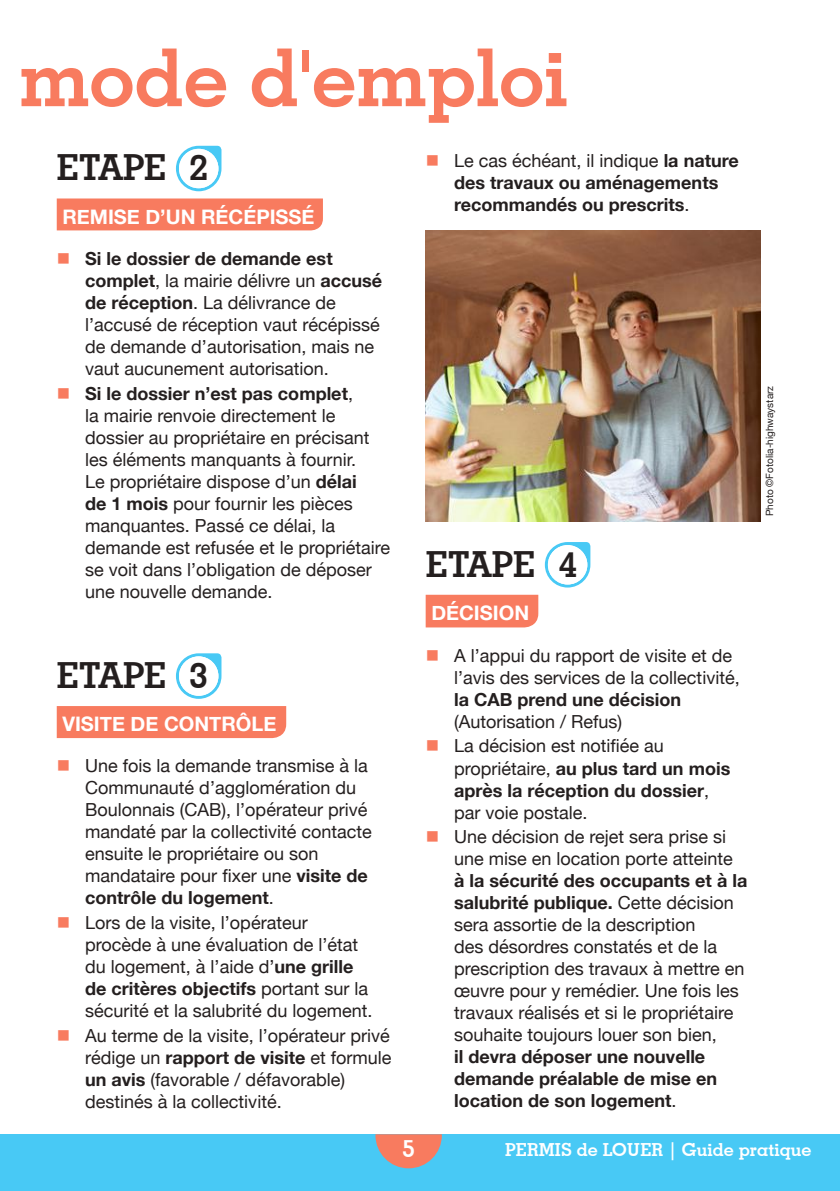
<style>
.page{position:relative;width:840px;height:1191px;background:#fff}
.page>*{position:absolute;margin:0;border:0;box-sizing:border-box;transform-origin:0 0}
.t1{font:700 80px "Geometric Slab 703 BT";color:#f87b5f}
.t2{font:700 36px "Geometric Slab 703 BT";color:#241f1f}
.t3{font:700 35px "Geometric Slab 703 BT";color:#241f1f}
.t4{font:700 24px "Geometric Slab 703 BT";color:#fff}
.t5{font:700 20px "Helvetica Neue";color:#fff}
.t6{font:18px/22px "Helvetica Neue";color:#241f1f}
.t7{font:700 18px/22px "Helvetica Neue";color:#241f1f}
.t8{font:700 18px "Geometric Slab 703 BT";color:#fff}
.t9{font:10px "Helvetica Neue";color:#241f1f}
.s1{color:#f87b5f}
.s2{font-weight:700}
.s3{font-weight:400}
</style>
<div class="page">
<svg style="left:544px;top:542px;width:46px;height:45px"></svg>
<div style="left:547px;top:545px;width:40px;height:39px;background:#fff;border-radius:50%"></div>
<svg style="left:176px;top:653px;width:45px;height:46px"></svg>
<div style="left:179px;top:656px;width:39px;height:40px;background:#fff;border-radius:50%"></div>
<div style="left:0;top:1134px;width:839px;height:57px;background:#48c9f5"></div>
<div style="left:57px;top:198px;width:266px;height:32px;background:#f87b5f"></div>
<div style="left:57px;top:706px;width:229px;height:32px;background:#f87b5f"></div>
<div style="left:425px;top:595px;width:113px;height:32px;background:#f87b5f"></div>
<svg style="left:375px;top:1134px;width:66px;height:34px"></svg>
<img style="left:425px;top:230px;width:335px;height:291px">
<svg style="left:176px;top:146px;width:45px;height:45px"></svg>
<div style="left:179px;top:149px;width:39px;height:39px;background:#fff;border-radius:50%"></div>
<h1 class="t1" style="left:19px;top:29px;width:549px">mode d'emploi</h1>
<h2 class="t2" style="left:57px;top:146px;width:111px">ETAPE</h2>
<h3 class="t3" style="left:189px;top:147px;width:20px">2</h3>
<p class="t5" style="left:62px;top:201px;width:253px">REMISE D’UN RÉCÉPISSÉ</p>
<p class="t6" style="left:85px;top:249px;width:298px;text-indent:-28px"><span class="s1">■</span> <span class="s2">Si le dossier de demande est complet</span>, la mairie délivre un <span class="s2">accusé de réception</span>. La délivrance de l’accusé de réception vaut récépissé de demande d’autorisation, mais ne vaut aucunement autorisation.</p>
<p class="t6" style="left:85px;top:383px;width:306px;text-indent:-28px"><span class="s1">■</span> <span class="s2">Si le dossier n’est pas complet</span>,<br>la mairie renvoie directement le dossier au propriétaire en précisant les éléments manquants à fournir.<br>Le propriétaire dispose d’un <span class="s2">délai<br>de 1 mois</span> pour fournir les pièces manquantes. Passé ce délai, la demande est refusée et le propriétaire se voit dans l’obligation de déposer une nouvelle demande.</p>
<h2 class="t2" style="left:57px;top:653px;width:111px">ETAPE</h2>
<h3 class="t3" style="left:189px;top:654px;width:20px">3</h3>
<p class="t5" style="left:62px;top:708px;width:215px">VISITE DE CONTRÔLE</p>
<p class="t6" style="left:85px;top:756px;width:288px;text-indent:-28px"><span class="s1">■</span> Une fois la demande transmise à la<br>Communauté d’agglomération du<br>Boulonnais (CAB), l’opérateur privé mandaté par la collectivité contacte ensuite le propriétaire ou son mandataire pour fixer une <span class="s2">visite de contrôle du logement</span>.</p>
<p class="t6" style="left:85px;top:912px;width:289px;text-indent:-28px"><span class="s1">■</span> Lors de la visite, l’opérateur procède à une évaluation de l’état du logement, à l’aide d’<span class="s2">une grille de critères objectifs</span> portant sur la sécurité et la salubrité du logement.</p>
<p class="t6" style="left:85px;top:1025px;width:308px;text-indent:-28px"><span class="s1">■</span> Au terme de la visite, l’opérateur privé rédige un <span class="s2">rapport de visite</span> et formule <span class="s2">un avis</span> (favorable / défavorable) destinés à la collectivité.</p>
<p class="t7" style="left:454px;top:150px;width:286px;text-indent:-28px"><span class="s1">■</span> <span class="s3">Le cas échéant, il indique</span> la nature des travaux ou aménagements recommandés ou prescrits<span class="s3">.</span></p>
<h2 class="t2" style="left:425px;top:542px;width:111px">ETAPE</h2>
<p class="t5" style="left:431px;top:597px;width:99px">DÉCISION</p>
<h3 class="t3" style="left:558px;top:543px;width:20px">4</h3>
<p class="t6" style="left:454px;top:645px;width:287px;text-indent:-28px"><span class="s1">■</span> A l’appui du rapport de visite et de l’avis des services de la collectivité,</p>
<p class="t7" style="left:454px;top:688px;width:228px">la CAB prend une décision</p>
<p class="t6" style="left:454px;top:711px;width:169px">(Autorisation / Refus)</p>
<p class="t6" style="left:454px;top:736px;width:277px;text-indent:-28px"><span class="s1">■</span> La décision est notifiée au propriétaire, <span class="s2">au plus tard un mois après la réception du dossier</span>, par voie postale.</p>
<p class="t6" style="left:454px;top:827px;width:280px;text-indent:-28px"><span class="s1">■</span> Une décision de rejet sera prise si une mise en location porte atteinte</p>
<p class="t6" style="left:454px;top:871px;width:294px"><span class="s2">à la sécurité des occupants et à la salubrité publique.</span> Cette décision sera assortie de la description<br>des désordres constatés et de la prescription des travaux à mettre en œuvre pour y remédier. Une fois les travaux réalisés et si le propriétaire souhaite toujours louer son bien,</p>
<p class="t7" style="left:454px;top:1046px;width:264px">il devra déposer une nouvelle demande préalable de mise en location de son logement<span class="s3">.</span></p>
<p class="t9" style="left:762px;top:516px;width:132px;rotate:-90deg">Photo ©Fotolia-highwaystarz</p>
<h3 class="t4" style="left:402px;top:1133px;width:14px">5</h3>
<p class="t8" style="left:505px;top:1139px;width:307px">PERMIS de LOUER | Guide pratique</p>
</div>
